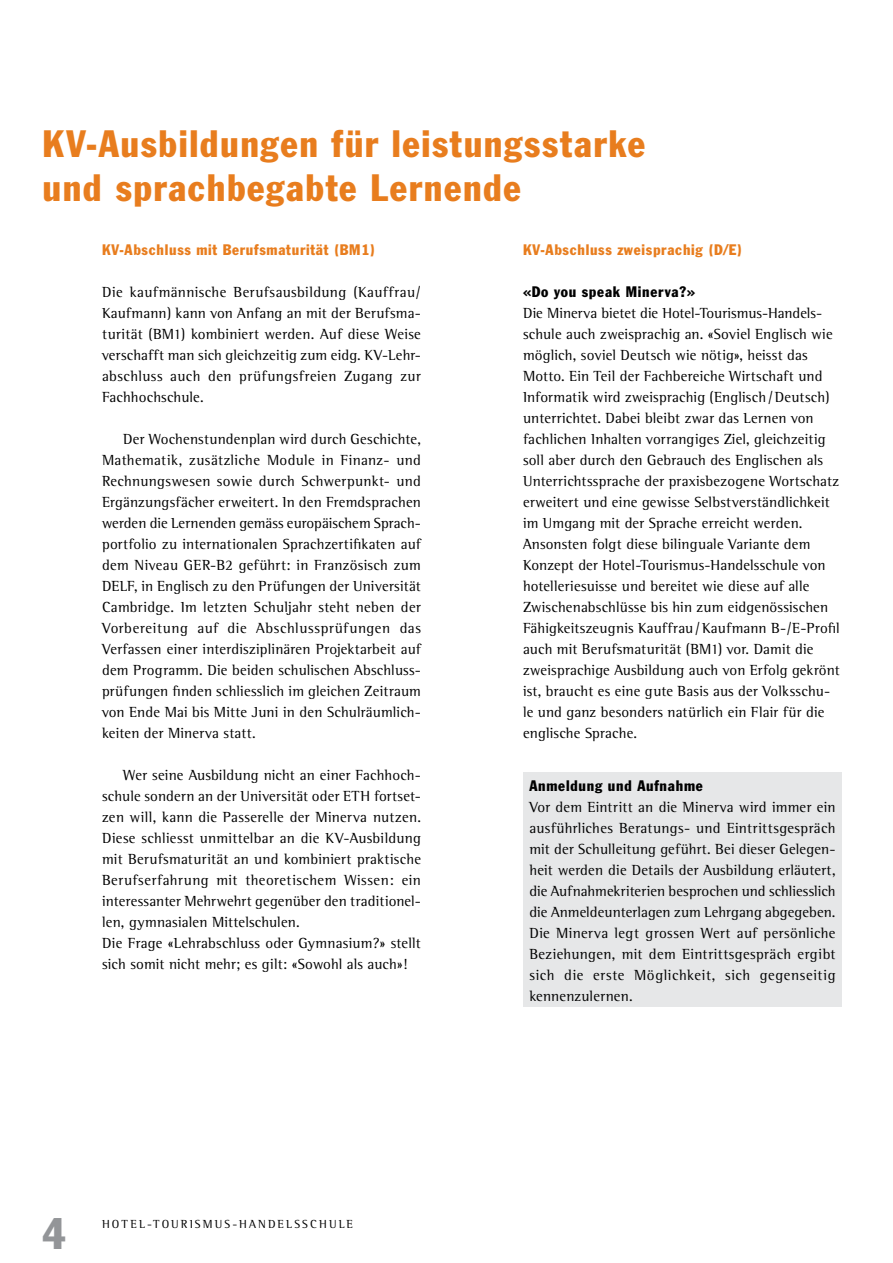
<style>
.page{position:relative;width:893px;height:1263px;background:#fff}
.page>*{position:absolute;margin:0;border:0;box-sizing:border-box;transform-origin:0 0}
.t1{font:condensed 43.5px "Franklin Gothic";color:#939598}
.t2{font:condensed 37.5px/43.5px "Franklin Gothic";letter-spacing:.045em;color:#e87d1e}
.t3{font:15px/21px "Rotis Semi Serif";letter-spacing:.01em;color:#000;text-align:justify}
.t4{font:condensed 15px "Franklin Gothic";letter-spacing:.05em;color:#e87d1e}
.t5{font:condensed 15px "Franklin Gothic";letter-spacing:.05em;color:#000}
.t6{font:12px "Rotis Semi Serif";letter-spacing:.175em;color:#000}
</style>
<div class="page">
<div style="left:523px;top:772px;width:319px;height:235px;background:#e6e7e8"></div>
<h2 class="t2" style="left:43px;top:122px;width:604px">KV-Ausbildungen für leistungsstarke und sprachbegabte Lernende</h2>
<p class="t4" style="left:102px;top:240px;width:275px">KV-Abschluss mit Berufsmaturität (BM1)</p>
<p class="t3" style="left:102px;top:281px;width:320px">Die kaufmännische Berufsausbildung (Kauffrau/ Kaufmann) kann von Anfang an mit der Berufsma&shy;turität (BM1) kombiniert werden. Auf diese Weise verschafft man sich gleichzeitig zum eidg. KV-Lehr&shy;abschluss auch den prüfungsfreien Zugang zur Fachhochschule.</p>
<p class="t3" style="left:102px;top:428px;width:320px;text-indent:21px">Der Wochenstundenplan wird durch Geschichte, Mathematik, zusätzliche Module in Finanz- und Rechnungswesen sowie durch Schwerpunkt- und Ergänzungsfächer erweitert. In den Fremdsprachen werden die Lernenden gemäss europäischem Sprach&shy;portfolio zu internationalen Sprachzertifikaten auf dem Niveau GER-B2 geführt: in Französisch zum DELF, in Englisch zu den Prüfungen der Universität Cambridge. Im letzten Schuljahr steht neben der Vorbereitung auf die Abschlussprüfungen das Verfassen einer interdisziplinären Projektarbeit auf dem Programm. Die beiden schulischen Abschluss&shy;prüfungen finden schliesslich im gleichen Zeitraum von Ende Mai bis Mitte Juni in den Schulräumlich&shy;keiten der Minerva statt.</p>
<p class="t3" style="left:102px;top:764px;width:320px;text-align:left;text-indent:21px">Wer seine Ausbildung nicht an einer Fachhoch&shy;schule sondern an der Universität oder ETH fortset&shy;zen will, kann die Passerelle der Minerva nutzen.<br>Diese schliesst unmittelbar an die KV-Ausbildung mit Berufsmaturität an und kombiniert praktische Berufserfahrung mit theoretischem Wissen: ein interessanter Mehrwehrt gegenüber den traditionel&shy;len, gymnasialen Mittelschulen.<br>Die Frage «Lehrabschluss oder Gymnasium?» stellt sich somit nicht mehr; es gilt: «Sowohl als auch»!</p>
<p class="t4" style="left:523px;top:240px;width:221px">KV-Abschluss zweisprachig (D/E)</p>
<p class="t5" style="left:523px;top:282px;width:174px">«Do you speak Minerva?»</p>
<p class="t3" style="left:523px;top:302px;width:318px;text-align:left">Die Minerva bietet die Hotel-Tourismus-Handels&shy;schule auch zweisprachig an. «Soviel Englisch wie möglich, soviel Deutsch wie nötig», heisst das Motto. Ein Teil der Fachbereiche Wirtschaft und Informatik wird zweisprachig (Englisch/Deutsch) unterrichtet. Dabei bleibt zwar das Lernen von fachlichen Inhalten vorrangiges Ziel, gleichzeitig soll aber durch den Gebrauch des Englischen als Unterrichtssprache der praxisbezogene Wortschatz erweitert und eine gewisse Selbstverständlichkeit im Umgang mit der Sprache erreicht werden.<br>Ansonsten folgt diese bilinguale Variante dem Konzept der Hotel-Tourismus-Handelsschule von hotelleriesuisse und bereitet wie diese auf alle Zwischenabschlüsse bis hin zum eidgenössischen Fähigkeitszeugnis Kauffrau/Kaufmann B-/E-Profil auch mit Berufsmaturität (BM1) vor. Damit die zweisprachige Ausbildung auch von Erfolg gekrönt ist, braucht es eine gute Basis aus der Volksschu&shy;le und ganz besonders natürlich ein Flair für die englische Sprache.</p>
<p class="t5" style="left:529px;top:776px;width:175px">Anmeldung und Aufnahme</p>
<p class="t3" style="left:529px;top:796px;width:308px">Vor dem Eintritt an die Minerva wird immer ein ausführliches Beratungs- und Eintrittsgespräch mit der Schulleitung geführt. Bei dieser Gelegen&shy;heit werden die Details der Ausbildung erläutert, die Aufnahmekriterien besprochen und schliesslich die Anmeldeunterlagen zum Lehrgang abgegeben.<br>Die Minerva legt grossen Wert auf persönliche Beziehungen, mit dem Eintrittsgespräch ergibt sich die erste Möglichkeit, sich gegenseitig kennenzulernen.</p>
<h1 class="t1" style="left:43px;top:1207px;width:25px">4</h1>
<p class="t6" style="left:102px;top:1217px;width:252px">HOTEL-TOURISMUS-HANDELSSCHULE</p>
</div>
